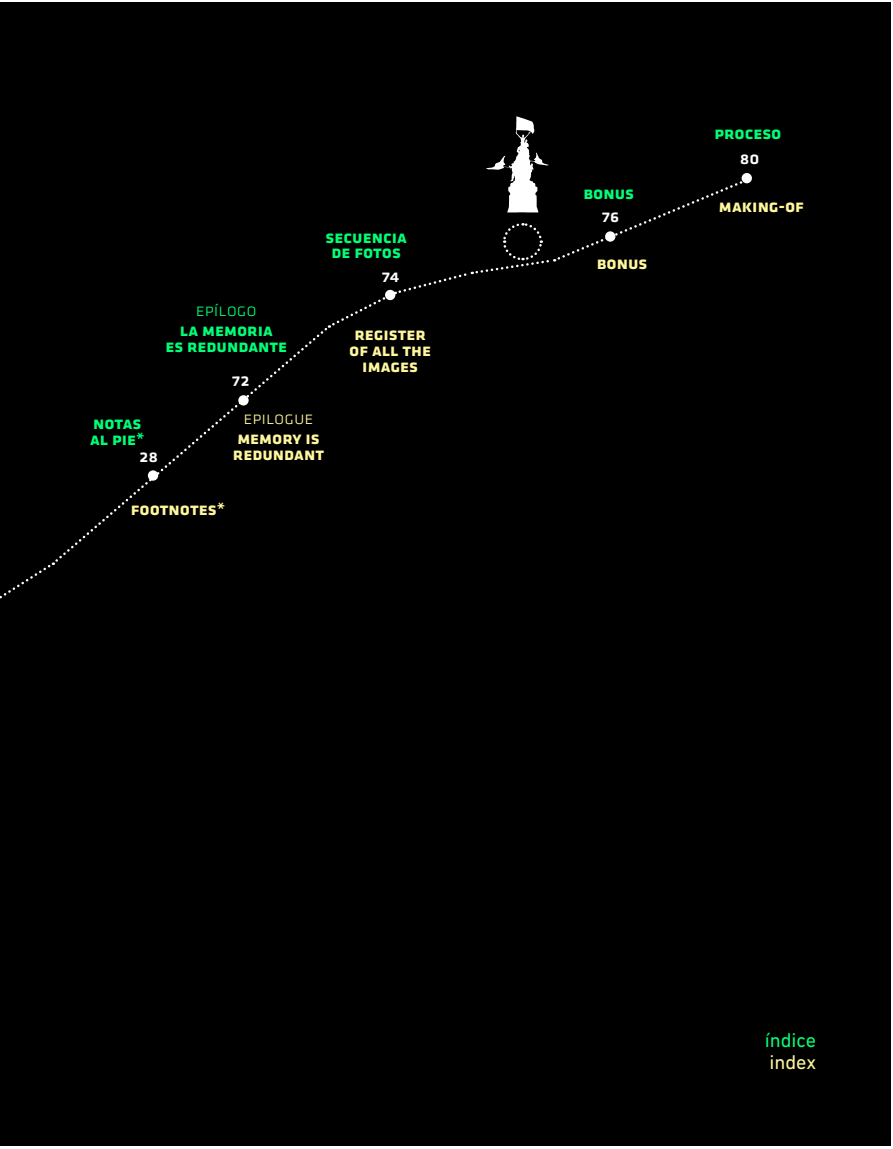
<style>
.page{position:relative;width:893px;height:1149px;background:#fff}
.page>*{position:absolute;margin:0;border:0;box-sizing:border-box;transform-origin:0 0}
.t1{font:20.25px "DIN Next LT Pro";color:#00ff76}
.t2{font:20.25px "DIN Next LT Pro";color:#fff79d}
.t3{font:700 18px/15.8px "Klavika";color:#fff79d}
.t4{font:700 18px/15.8px "Klavika";color:#00ff76;text-align:center}
.t5{font:300 18px "Klavika";color:#fff79d}
.t6{font:500 18px "Klavika";letter-spacing:-.005em;color:#fff}
.t7{font:300 18px "Klavika";color:#00ff76}
</style>
<div class="page">
<div style="left:0;top:3px;width:890px;height:1142px;background:#000"></div>
<svg style="left:54px;top:325px;width:276px;height:239px"></svg>
<svg style="left:0;top:562px;width:54px;height:37px"></svg>
<div style="left:742px;top:173px;width:10px;height:10px;background:#fff;border-radius:50%"></div>
<div style="left:238px;top:395px;width:11px;height:10px;background:#fff;border-radius:50%"></div>
<div style="left:148px;top:470px;width:10px;height:10px;background:#fff;border-radius:50%"></div>
<svg style="left:329px;top:116px;width:419px;height:211px"></svg>
<svg style="left:233px;top:376px;width:16px;height:10px"></svg>
<p class="t4" style="left:326px;top:229px;width:83px">secuencia de fotos</p>
<p class="t7" style="left:196px;top:300px;width:62px">epílogo</p>
<p class="t4" style="left:165px;top:322px;width:123px">la memoria<br>es redundante</p>
<p class="t4" style="left:90px;top:415px;width:56px;text-align:left">notas al pie*</p>
<p class="t6" style="left:140px;top:445px;width:20px">28</p>
<p class="t5" style="left:243px;top:408px;width:72px">epilogue</p>
<p class="t3" style="left:233px;top:431px;width:93px">memory is redundant</p>
<p class="t3" style="left:131px;top:501px;width:96px">footnotes*</p>
<p class="t6" style="left:382px;top:266px;width:19px">74</p>
<p class="t3" style="left:349px;top:326px;width:83px;text-align:center">register of all the images</p>
<p class="t4" style="left:583px;top:185px;width:52px">bonus</p>
<p class="t6" style="left:602px;top:206px;width:19px">76</p>
<p class="t3" style="left:597px;top:256px;width:52px">bonus</p>
<p class="t4" style="left:714px;top:125px;width:69px">proceso</p>
<p class="t6" style="left:740px;top:148px;width:21px">80</p>
<p class="t3" style="left:719px;top:198px;width:86px">making-of</p>
<p class="t1" style="left:765px;top:1028px;width:53px">índice</p>
<p class="t2" style="left:769px;top:1049px;width:48px">index</p>
</div>
